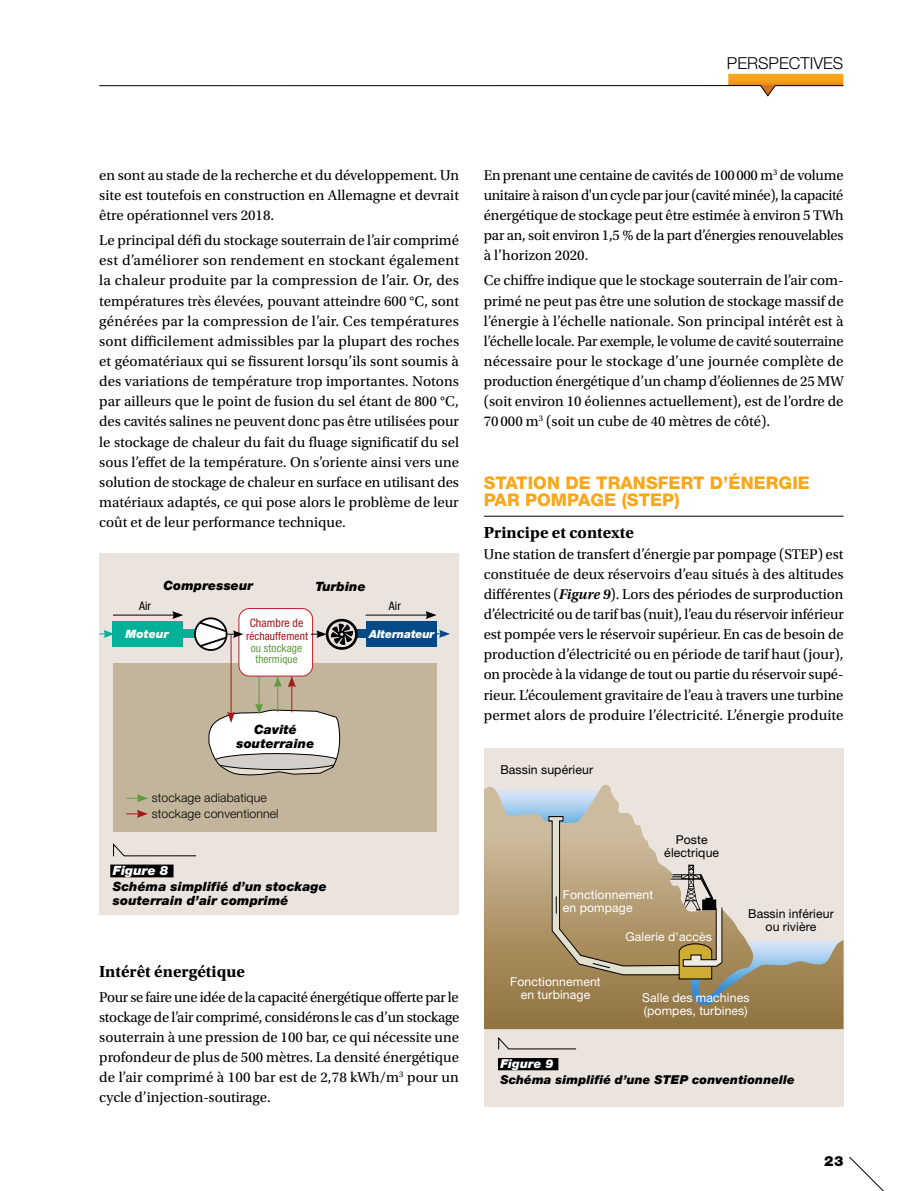
<style>
.page{position:relative;width:918px;height:1191px;background:#fff}
.page>*{position:absolute;margin:0;border:0;box-sizing:border-box;transform-origin:0 0}
.t1{font:800 17.5px/17.5px "Helvetica Neue LT Std";letter-spacing:.005em;color:#faa61a}
.t2{font:700 16.8px "Utopia Std";color:#000}
.t3{font:300 16.45px "Helvetica Neue LT Std";color:#000}
.t4{font:14.88px/20.1px "Utopia Std";color:#000;text-align:justify}
.t5{font:900 14px "Helvetica Neue LT Std";color:#000}
.t6{font:italic 900 12.78px/13.7px "Helvetica Neue LT Std";letter-spacing:.01em;color:#000}
.t7{font:italic 900 12.78px "Helvetica Neue LT Std";letter-spacing:.01em;color:#fff}
.t8{font:12.25px/13.1px "Helvetica Neue LT Std";letter-spacing:.01em;color:#fff}
.t9{font:12.25px/13.1px "Helvetica Neue LT Std";letter-spacing:.01em;color:#000;text-align:center}
.t10{font:300 12.25px/15.6px "Helvetica Neue LT Std";letter-spacing:.01em;color:#000}
.t11{font:italic 900 12.25px "Helvetica Neue LT Std";letter-spacing:.01em;color:#000}
.t12{font:italic 900 12.25px "Helvetica Neue LT Std";letter-spacing:.01em;color:#fff}
.t13{font:condensed 11.72px "Helvetica Neue LT Std";letter-spacing:.01em;color:#a5181c}
.t14{font:condensed 11.72px "Helvetica Neue LT Std";letter-spacing:.01em;color:#000}
.t15{font:italic 900 11.55px "Helvetica Neue LT Std";letter-spacing:.01em;color:#fff}
.t16{font:condensed 11.2px "Helvetica Neue LT Std";letter-spacing:.01em;color:#a5181c}
.t17{font:italic 900 11.2px "Helvetica Neue LT Std";letter-spacing:-.01em;color:#fff}
.t18{font:condensed 11.2px "Helvetica Neue LT Std";letter-spacing:.01em;color:#619b41}
.t19{font:condensed 11.03px "Helvetica Neue LT Std";letter-spacing:.01em;color:#619b41}
.s1{font-weight:600;font-style:italic}
</style>
<div class="page">
<svg style="left:849px;top:1156px;width:35px;height:35px"></svg>
<div style="left:99px;top:553px;width:360px;height:362px;background:#eae3de"></div>
<div style="left:484px;top:748px;width:359px;height:358px;background:#eae3de"></div>
<div style="left:113px;top:663px;width:323px;height:168px;background:#c2b59b"></div>
<svg style="left:113px;top:843px;width:84px;height:14px"></svg>
<div style="left:113px;top:621px;width:70px;height:25px;background:#00b197"></div>
<div style="left:366px;top:621px;width:70px;height:25px;background:#044988"></div>
<div style="left:178px;top:630px;width:26px;height:8px;background:#00b197"></div>
<div style="left:357px;top:630px;width:15px;height:8px;background:#044988"></div>
<div style="left:239px;top:608px;width:74px;height:68px;background:#fff;border-radius:11px"></div>
<div style="left:238px;top:608px;width:75px;height:68px;border:1px solid #be1e2d;border-radius:11px"></div>
<div style="left:110px;top:864px;width:63px;height:13px;background:#000"></div>
<hr style="left:113px;top:614px;width:62px;height:1px;background:#000">
<svg style="left:172px;top:611px;width:11px;height:8px"></svg>
<hr style="left:366px;top:614px;width:62px;height:1px;background:#000">
<svg style="left:425px;top:611px;width:11px;height:8px"></svg>
<svg style="left:99px;top:630px;width:14px;height:8px"></svg>
<hr style="left:231px;top:634px;width:1px;height:80px;background:#a5181c">
<svg style="left:208px;top:676px;width:132px;height:100px"></svg>
<svg style="left:436px;top:630px;width:14px;height:8px"></svg>
<svg style="left:195px;top:618px;width:32px;height:32px"></svg>
<div style="left:194px;top:617px;width:33px;height:34px;border:2px solid #000;border-radius:50%"></div>
<svg style="left:198px;top:620px;width:45px;height:28px"></svg>
<svg style="left:311px;top:619px;width:47px;height:31px"></svg>
<svg style="left:126px;top:794px;width:22px;height:8px"></svg>
<svg style="left:126px;top:810px;width:22px;height:8px"></svg>
<hr style="left:484px;top:516px;width:359px;height:1px;background:#000">
<svg style="left:498px;top:1037px;width:79px;height:13px"></svg>
<div style="left:498px;top:1058px;width:60px;height:12px;background:#000"></div>
<svg style="left:484px;top:785px;width:359px;height:244px"></svg>
<svg style="left:548px;top:816px;width:174px;height:168px"></svg>
<svg style="left:99px;top:74px;width:745px;height:22px"></svg>
<p class="t3" style="left:727px;top:53px;width:118px">PERSPECTIVES</p>
<p class="t4" style="left:99px;top:165px;width:361px">en sont au stade de la recherche et du développement. Un site est toutefois en construction en Allemagne et devrait être opérationnel vers 2018.</p>
<p class="t4" style="left:99px;top:230px;width:361px">Le principal défi du stockage souterrain de l’air comprimé est d’améliorer son rendement en stockant également la chaleur produite par la compression de l’air. Or, des températures très élevées, pouvant atteindre 600 °C, sont générées par la compression de l’air. Ces températures sont difficilement admissibles par la plupart des roches et géomatériaux qui se fissurent lorsqu’ils sont soumis à des variations de température trop importantes. Notons par ailleurs que le point de fusion du sel étant de 800 °C, des cavités salines ne peuvent donc pas être utilisées pour le stockage de chaleur du fait du fluage significatif du sel sous l’effet de la température. On s’oriente ainsi vers une solution de stockage de chaleur en surface en utilisant des matériaux adaptés, ce qui pose alors le problème de leur coût et de leur performance technique.</p>
<p class="t6" style="left:163px;top:578px;width:91px">Compresseur</p>
<p class="t6" style="left:315px;top:579px;width:52px">Turbine</p>
<p class="t14" style="left:139px;top:599px;width:14px">Air</p>
<p class="t14" style="left:389px;top:599px;width:14px">Air</p>
<p class="t17" style="left:369px;top:627px;width:67px">Alternateur</p>
<p class="t13" style="left:250px;top:616px;width:55px">Chambre de</p>
<p class="t16" style="left:246px;top:629px;width:63px">réchauffement</p>
<p class="t18" style="left:251px;top:641px;width:53px">ou stockage</p>
<p class="t19" style="left:255px;top:653px;width:44px">thermique</p>
<p class="t15" style="left:125px;top:626px;width:45px">Moteur</p>
<p class="t6" style="left:236px;top:722px;width:79px;text-align:center">Cavité souterraine</p>
<p class="t10" style="left:152px;top:790px;width:128px">stockage adiabatique stockage conventionnel</p>
<p class="t7" style="left:113px;top:862px;width:57px">Figure 8</p>
<p class="t6" style="left:113px;top:879px;width:215px">Schéma simplifié d’un stockage souterrain d’air comprimé</p>
<p class="t2" style="left:99px;top:961px;width:147px">Intérêt énergétique</p>
<p class="t4" style="left:99px;top:987px;width:361px">Pour se faire une idée de la capacité énergétique offerte par le stockage de l’air comprimé, considérons le cas d’un stockage souterrain à une pression de 100 bar, ce qui nécessite une profondeur de plus de 500 mètres. La densité énergétique de l’air comprimé à 100 bar est de 2,78 kWh/m<sup>3</sup> pour un cycle d’injection-soutirage.</p>
<p class="t4" style="left:484px;top:165px;width:361px">En prenant une centaine de cavités de 100000 m<sup>3</sup> de volume unitaire à raison d'un cycle par jour (cavité minée), la capacité énergétique de stockage peut être estimée à environ 5 TWh par an, soit environ 1,5 % de la part d’énergies renouvelables à l’horizon 2020.</p>
<p class="t4" style="left:484px;top:271px;width:361px">Ce chiffre indique que le stockage souterrain de l’air com&shy;primé ne peut pas être une solution de stockage massif de l’énergie à l’échelle nationale. Son principal intérêt est à l’échelle locale. Par exemple, le volume de cavité souterraine nécessaire pour le stockage d’une journée complète de production énergétique d’un champ d’éoliennes de 25 MW (soit environ 10 éoliennes actuellement), est de l’ordre de 70000 m<sup>3</sup> (soit un cube de 40 mètres de côté).</p>
<p class="t1" style="left:484px;top:473px;width:328px">STATION DE TRANSFERT D’ÉNERGIE<br>PAR POMPAGE (STEP)</p>
<p class="t2" style="left:484px;top:523px;width:152px">Principe et contexte</p>
<p class="t4" style="left:484px;top:544px;width:361px">Une station de transfert d’énergie par pompage (STEP) est constituée de deux réservoirs d’eau situés à des altitudes différentes (<span class="s1">Figure 9</span>). Lors des périodes de surproduction d’électricité ou de tarif bas (nuit), l’eau du réservoir inférieur est pompée vers le réservoir supérieur. En cas de besoin de production d’électricité ou en période de tarif haut (jour), on procède à la vidange de tout ou partie du réservoir supé&shy;rieur. L’écoulement gravitaire de l’eau à travers une turbine permet alors de produire l’électricité. L’énergie produite</p>
<p class="t9" style="left:500px;top:762px;width:94px">Bassin supérieur</p>
<p class="t9" style="left:664px;top:833px;width:56px">Poste électrique</p>
<p class="t8" style="left:563px;top:888px;width:92px">Fonctionnement en pompage</p>
<p class="t8" style="left:625px;top:929px;width:88px">Galerie d'accès</p>
<p class="t9" style="left:748px;top:906px;width:87px">Bassin inférieur ou rivière</p>
<p class="t8" style="left:510px;top:974px;width:92px;text-align:center">Fonctionnement en turbinage</p>
<p class="t8" style="left:642px;top:990px;width:109px">Salle des machines (pompes, turbines)</p>
<p class="t12" style="left:500px;top:1056px;width:55px">Figure 9</p>
<p class="t11" style="left:500px;top:1071px;width:296px">Schéma simplifié d’une STEP conventionnelle</p>
<p class="t5" style="left:824px;top:1152px;width:21px">23</p>
</div>
